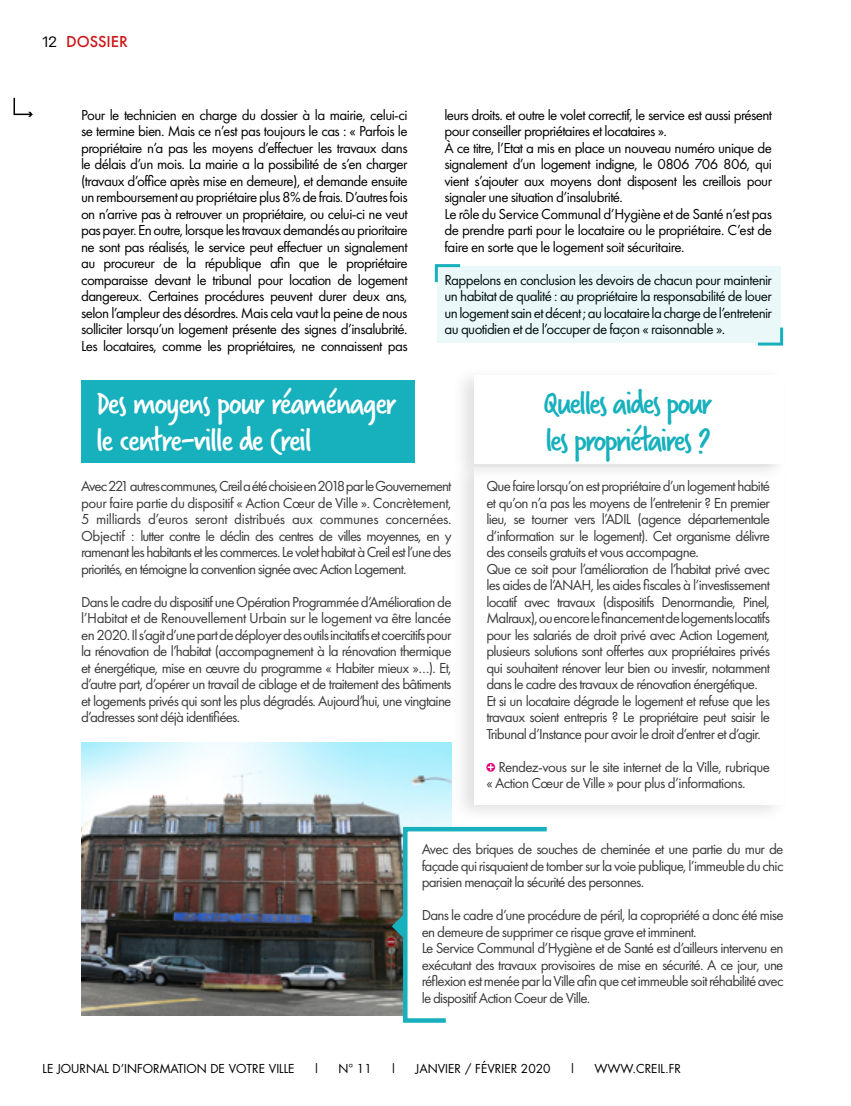
<style>
.page{position:relative;width:851px;height:1106px;background:#fff}
.page>*{position:absolute;margin:0;border:0;box-sizing:border-box;transform-origin:0 0}
.t1{font:36px/37px "Verveine";letter-spacing:-.04em;color:#fff}
.t2{font:36px/37px "Verveine";letter-spacing:-.055em;color:#17b0bd}
.t3{font:500 16.5px "Futura PT";color:#cd171a}
.t4{font:15px/16.5px "Futura PT";letter-spacing:-.05em;color:#3c3c3b}
.t5{font:15px/16.5px "Futura PT";letter-spacing:-.04em;color:#000;text-align:justify}
.t6{font:12px "Futura";color:#000}
.s1{font-family:"Nudista";font-weight:400;font-size:15px;color:#000}
</style>
<div class="page">
<svg style="left:13px;top:97px;width:20px;height:20px"></svg>
<svg style="left:434px;top:264px;width:29px;height:19px"></svg>
<svg style="left:757px;top:327px;width:27px;height:19px"></svg>
<div style="left:437px;top:267px;width:344px;height:76px;background:#eaf8f9"></div>
<div style="left:450px;top:457px;width:339px;height:366px;background:#000;opacity:.12"></div>
<div style="left:473px;top:467px;width:310px;height:337px;background:#fff"></div>
<div style="left:450px;top:365px;width:339px;height:117px;background:#000;opacity:.12"></div>
<div style="left:473px;top:375px;width:310px;height:89px;background:#fff"></div>
<svg style="left:486px;top:763px;width:9px;height:8px"></svg>
<svg style="left:487px;top:764px;width:6px;height:6px"></svg>
<div style="left:81px;top:380px;width:333px;height:83px;background:#17b0bd"></div>
<img style="left:81px;top:742px;width:370px;height:273px">
<svg style="left:392px;top:824px;width:155px;height:199px"></svg>
<p class="t3" style="left:43px;top:31px;width:87px"><span class="s1">12</span> DOSSIER</p>
<p class="t5" style="left:81px;top:106px;width:328px">Pour le technicien en charge du dossier à la mairie, celui-ci se termine bien. Mais ce n’est pas toujours le cas : « Parfois le propriétaire n’a pas les moyens d’effectuer les travaux dans le délais d’un mois. La mairie a la possibilité de s’en charger (travaux d’office après mise en demeure), et demande ensuite un remboursement au propriétaire plus 8% de frais. D’autres fois on n’arrive pas à retrouver un propriétaire, ou celui-ci ne veut pas payer. En outre, lorsque les travaux demandés au prioritaire ne sont pas réalisés, le service peut effectuer un signalement au procureur de la république afin que le propriétaire comparaisse devant le tribunal pour location de logement dangereux. Certaines procédures peuvent durer deux ans, selon l’ampleur des désordres. Mais cela vaut la peine de nous solliciter lorsqu’un logement présente des signes d’insalubrité.<br>Les locataires, comme les propriétaires, ne connaissent pas</p>
<p class="t5" style="left:444px;top:106px;width:329px;text-align:left">leurs droits. et outre le volet correctif, le service est aussi présent pour conseiller propriétaires et locataires ».<br>À ce titre, l’Etat a mis en place un nouveau numéro unique de signalement d’un logement indigne, le 0806 706 806, qui vient s’ajouter aux moyens dont disposent les creillois pour signaler une situation d’insalubrité.<br>Le rôle du Service Communal d’Hygiène et de Santé n’est pas de prendre parti pour le locataire ou le propriétaire. C’est de faire en sorte que le logement soit sécuritaire.</p>
<p class="t5" style="left:444px;top:271px;width:329px">Rappelons en conclusion les devoirs de chacun pour maintenir un habitat de qualité : au propriétaire la responsabilité de louer un logement sain et décent ; au locataire la charge de l’entretenir au quotidien et de l’occuper de façon « raisonnable ».</p>
<h1 class="t1" style="left:96px;top:384px;width:302px">Des moyens pour réaménager le centre-ville de Creil</h1>
<p class="t4" style="left:81px;top:478px;width:372px;text-align:justify">Avec 221 autres communes, Creil a été choisie en 2018 par le Gouvernement pour faire partie du dispositif « Action Cœur de Ville ». Concrètement, 5 milliards d’euros seront distribués aux communes concernées.<br>Objectif : lutter contre le déclin des centres de villes moyennes, en y ramenant les habitants et les commerces. Le volet habitat à Creil est l’une des priorités, en témoigne la convention signée avec Action Logement.</p>
<p class="t4" style="left:81px;top:593px;width:372px;text-align:justify">Dans le cadre du dispositif une Opération Programmée d’Amélioration de l’Habitat et de Renouvellement Urbain sur le logement va être lancée en 2020. Il s’agit d’une part de déployer des outils incitatifs et coercitifs pour la rénovation de l’habitat (accompagnement à la rénovation thermique et énergétique, mise en œuvre du programme « Habiter mieux »…). Et, d’autre part, d’opérer un travail de ciblage et de traitement des bâtiments et logements privés qui sont les plus dégradés. Aujourd’hui, une vingtaine d’adresses sont déjà identifiées.</p>
<h1 class="t2" style="left:544px;top:384px;width:170px">Quelles aides pour les propriétaires ?</h1>
<p class="t4" style="left:486px;top:478px;width:285px">Que faire lorsqu’on est propriétaire d’un logement habité et qu’on n’a pas les moyens de l’entretenir ? En premier lieu, se tourner vers l’ADIL (agence départementale d’information sur le logement). Cet organisme délivre des conseils gratuits et vous accompagne.<br>Que ce soit pour l’amélioration de l’habitat privé avec les aides de l’ANAH, les aides fiscales à l’investissement locatif avec travaux (dispositifs Denormandie, Pinel, Malraux), ou encore le financement de logements locatifs pour les salariés de droit privé avec Action Logement, plusieurs solutions sont offertes aux propriétaires privés qui souhaitent rénover leur bien ou investir, notamment dans le cadre des travaux de rénovation énergétique.<br>Et si un locataire dégrade le logement et refuse que les travaux soient entrepris ? Le propriétaire peut saisir le Tribunal d’Instance pour avoir le droit d’entrer et d’agir.</p>
<p class="t4" style="left:486px;top:758px;width:285px;text-indent:12px">Rendez-vous sur le site internet de la Ville, rubrique « Action Cœur de Ville » pour plus d’informations.</p>
<p class="t4" style="left:421px;top:841px;width:363px;text-align:justify">Avec des briques de souches de cheminée et une partie du mur de façade qui risquaient de tomber sur la voie publique, l’immeuble du chic parisien menaçait la sécurité des personnes.</p>
<p class="t4" style="left:421px;top:907px;width:363px">Dans le cadre d’une procédure de péril, la copropriété a donc été mise en demeure de supprimer ce risque grave et imminent.<br>Le Service Communal d’Hygiène et de Santé est d’ailleurs intervenu en exécutant des travaux provisoires de mise en sécurité. A ce jour, une réflexion est menée par la Ville afin que cet immeuble soit réhabilité avec le dispositif Action Coeur de Ville.</p>
<p class="t6" style="left:43px;top:1060px;width:253px">LE JOURNAL D’INFORMATION DE VOTRE VILLE</p>
<p class="t6" style="left:313px;top:1060px;width:8px">|</p>
<p class="t6" style="left:338px;top:1060px;width:35px">N° 11</p>
<p class="t6" style="left:390px;top:1060px;width:8px">|</p>
<p class="t6" style="left:415px;top:1060px;width:136px">JANVIER / FÉVRIER 2020</p>
<p class="t6" style="left:569px;top:1060px;width:8px">|</p>
<p class="t6" style="left:594px;top:1060px;width:88px">WWW.CREIL.FR</p>
</div>
